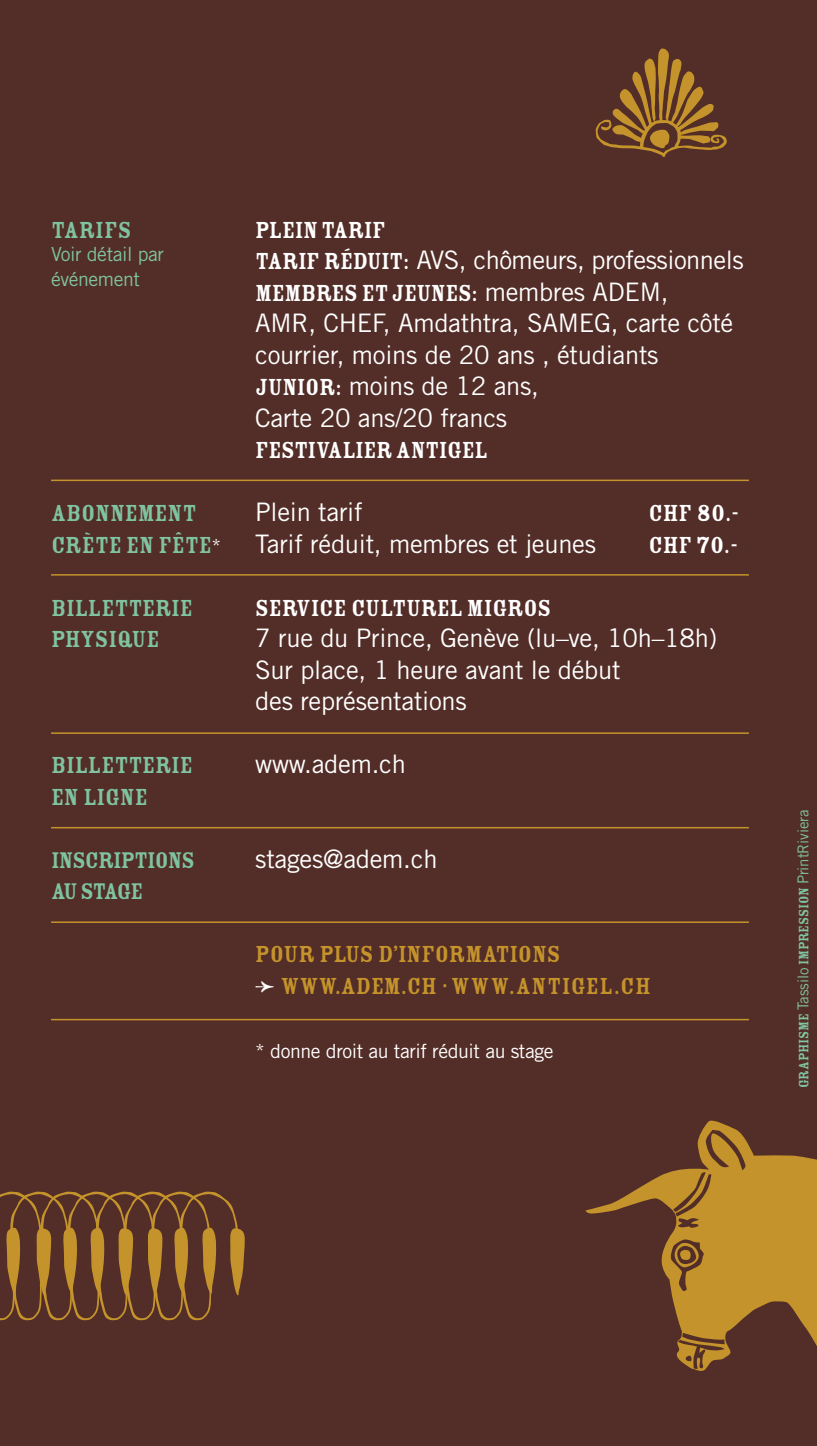
<style>
.page{position:relative;width:817px;height:1446px;background:#fff}
.page>*{position:absolute;margin:0;border:0;box-sizing:border-box;transform-origin:0 0}
.t1{font:25.5px/31.5px "Trade Gothic";letter-spacing:-.01em;color:#fff}
.t2{font:25.5px "Rosewood Fill";letter-spacing:-.02em;color:#fff}
.t3{font:25.5px/31.5px "Rosewood Fill";letter-spacing:-.01em;color:#7fc3a0}
.t4{font:25.5px/31.5px "Rosewood Fill";letter-spacing:-.01em;color:#c4932b}
.t5{font:24.9px/31.5px "Rosewood Fill";letter-spacing:-.04em;color:#7fc3a0}
.t6{font:19.5px "Trade Gothic";letter-spacing:-.02em;color:#fff}
.t7{font:19.5px/24.6px "Trade Gothic";letter-spacing:-.02em;color:#7fc3a0}
.t8{font:15px "Rosewood Fill";letter-spacing:-.01em;color:#7fc3a0}
.s1{font-family:"Trade Gothic";font-size:19.5px;color:#fff}
.s2{font-family:"Rosewood Fill"}
.s3{font-family:"Trade Gothic"}
</style>
<div class="page">
<div style="left:0;top:0;width:816px;height:1446px;background:#532d27"></div>
<hr style="left:51px;top:480px;width:697px;height:1px;background:#c4932b">
<hr style="left:51px;top:574px;width:697px;height:2px;background:#c4932b">
<hr style="left:51px;top:732px;width:697px;height:2px;background:#c4932b">
<hr style="left:51px;top:827px;width:697px;height:1px;background:#c4932b">
<hr style="left:51px;top:921px;width:697px;height:2px;background:#c4932b">
<hr style="left:51px;top:1019px;width:697px;height:1px;background:#c4932b">
<svg style="left:595px;top:48px;width:132px;height:109px"></svg>
<svg style="left:585px;top:1120px;width:231px;height:251px"></svg>
<svg style="left:0;top:1191px;width:245px;height:129px"></svg>
<p class="t3" style="left:51px;top:214px;width:82px">TARIFS</p>
<p class="t7" style="left:51px;top:241px;width:114px">Voir détail par événement</p>
<p class="t3" style="left:51px;top:497px;width:172px">ABONNEMENT<br>CRÈTE EN FÊTE<span class="s1">*</span></p>
<p class="t3" style="left:51px;top:592px;width:143px">BILLETTERIE<br>PHYSIQUE</p>
<p class="t3" style="left:51px;top:749px;width:143px">BILLETTERIE<br>EN LIGNE</p>
<p class="t5" style="left:51px;top:844px;width:145px">INSCRIPTIONS<br>AU STAGE</p>
<p class="t2" style="left:255px;top:216px;width:132px">PLEIN TARIF</p>
<p class="t1" style="left:255px;top:244px;width:490px"><span class="s2">TARIF RÉDUIT:</span> AVS, chômeurs, professionnels</p>
<p class="t2" style="left:255px;top:279px;width:415px">MEMBRES ET JEUNES: <span class="s3">membres ADEM,</span></p>
<p class="t1" style="left:255px;top:307px;width:479px">AMR, CHEF, Amdathtra, SAMEG, carte côté courrier, moins de 20 ans , étudiants<br><span class="s2">JUNIOR:</span> moins de 12 ans,<br>Carte 20 ans/20 francs</p>
<p class="t2" style="left:255px;top:436px;width:234px">FESTIVALIER ANTIGEL</p>
<p class="t1" style="left:255px;top:496px;width:109px">Plein tarif</p>
<p class="t2" style="left:648px;top:499px;width:91px">CHF 80.-</p>
<p class="t1" style="left:255px;top:527px;width:342px">Tarif réduit, membres et jeunes</p>
<p class="t2" style="left:648px;top:531px;width:90px">CHF 70.-</p>
<p class="t2" style="left:255px;top:594px;width:297px">SERVICE CULTUREL MIGROS</p>
<p class="t1" style="left:255px;top:622px;width:463px">7 rue du Prince, Genève (lu–ve, 10h–18h)<br>Sur place, 1 heure avant le début<br>des représentations</p>
<p class="t1" style="left:255px;top:748px;width:152px">www.adem.ch</p>
<p class="t1" style="left:255px;top:842px;width:184px">stages@adem.ch</p>
<p class="t4" style="left:280px;top:938px;width:372px;text-indent:-25px">POUR PLUS D’INFORMATIONS<br>WWW.ADEM.CH · WWW.ANTIGEL.CH</p>
<p class="t6" style="left:255px;top:1039px;width:300px">* donne droit au tarif réduit au stage</p>
<p class="t8" style="left:795px;top:1088px;width:280px;rotate:-90deg">GRAPHISME <span class="s3">Tassilo</span> IMPRESSION <span class="s3">PrintRiviera</span></p>
</div>
